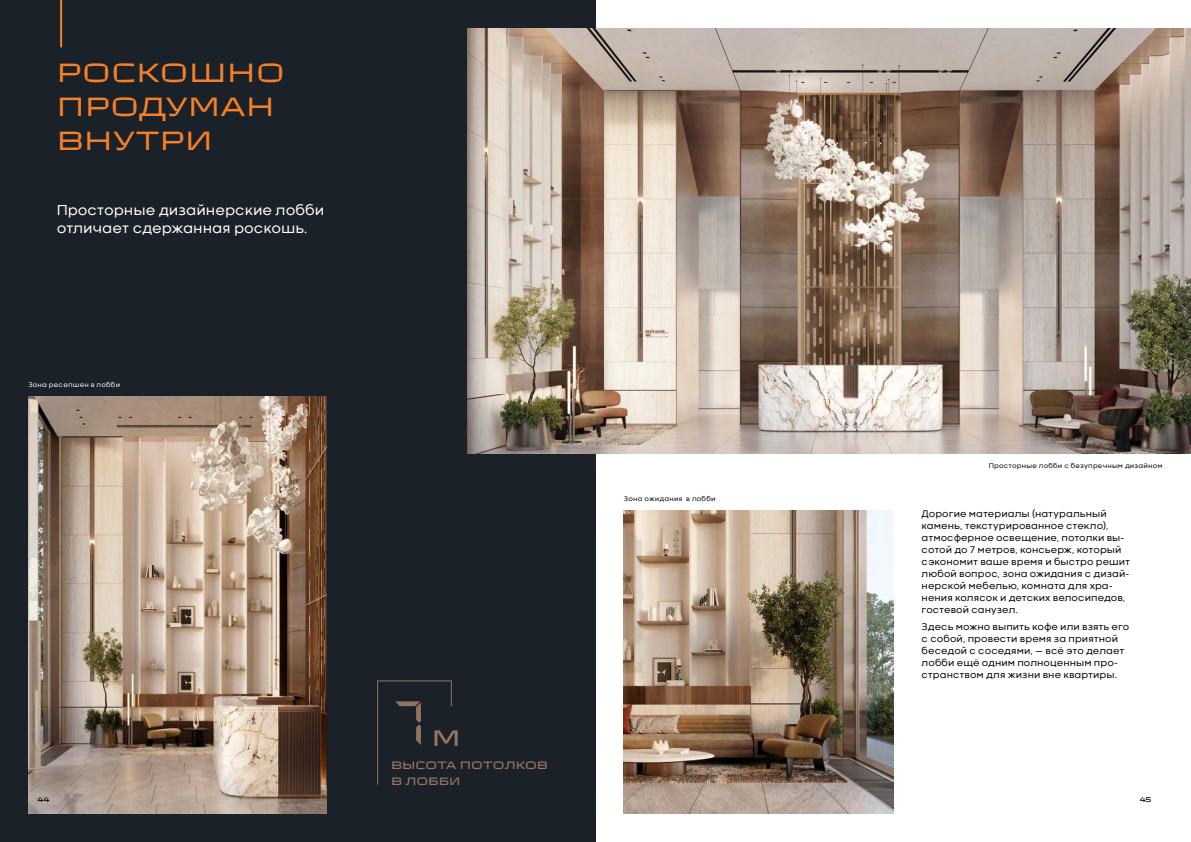
<style>
.page{position:relative;width:1191px;height:842px;background:#fff}
.page>*{position:absolute;margin:0;border:0;box-sizing:border-box;transform-origin:0 0}
.Заголовок_LIFETIME{font:300 27px/34px "TT Autonomous";letter-spacing:.025em;color:#f58027}
.podzag_p874{font:15px/18px "Codec Cold";letter-spacing:-.005em;color:#fff}
.plan_txt_JS{font:11px "TT Autonomous";color:#927560}
.t1{font:10px/12px "Codec Cold";letter-spacing:.005em;color:#000}
.t2{font:7px "Codec Cold";letter-spacing:.025em;color:#000}
.t3{font:7px "Codec Cold";letter-spacing:.025em;color:#fff}
.t4{font:7px "TT Autonomous";color:#000}
</style>
<div class="page">
<img style="left:624px;top:510px;width:269px;height:304px">
<div style="left:0;top:0;width:595px;height:842px;background:#1a2128"></div>
<img style="left:468px;top:28px;width:723px;height:426px">
<img style="left:28px;top:397px;width:298px;height:417px">
<hr style="left:60px;top:0;width:2px;height:47px;background:#f58027">
<svg style="left:377px;top:680px;width:81px;height:105px"></svg>
<p class="Заголовок_LIFETIME" style="left:57px;top:56px;width:230px">РОСКОШНО<br>ПРОДУМАН<br>ВНУТРИ</p>
<p class="podzag_p874" style="left:57px;top:201px;width:269px">Просторные дизайнерские лобби отличает сдержанная роскошь.</p>
<p class="t3" style="left:28px;top:380px;width:93px">Зона ресепшен в лобби</p>
<p class="t2" style="left:624px;top:494px;width:93px">Зона ожидания в лобби</p>
<p class="plan_txt_JS" style="left:391px;top:758px;width:158px">ВЫСОТА ПОТОЛКОВ</p>
<p class="plan_txt_JS" style="left:391px;top:774px;width:71px">В ЛОББИ</p>
<p class="t2" style="left:989px;top:461px;width:175px">Просторные лобби с безупречным дизайном</p>
<p class="t1" style="left:921px;top:508px;width:210px">Дорогие материалы (натуральный камень, текстурированное стекло), атмосферное освещение, потолки вы&shy;сотой до 7 метров, консьерж, который сэкономит ваше время и быстро решит любой вопрос, зона ожидания с дизай&shy;нерской мебелью, комната для хра&shy;нения колясок и детских велосипедов, гостевой санузел.</p>
<p class="t1" style="left:921px;top:621px;width:209px">Здесь можно выпить кофе или взять его с собой, провести время за приятной беседой с соседями, — всё это делает лобби ещё одним полноценным про&shy;странством для жизни вне квартиры.</p>
<p class="t4" style="left:37px;top:795px;width:14px">44</p>
<p class="t4" style="left:1139px;top:795px;width:13px">45</p>
</div>
